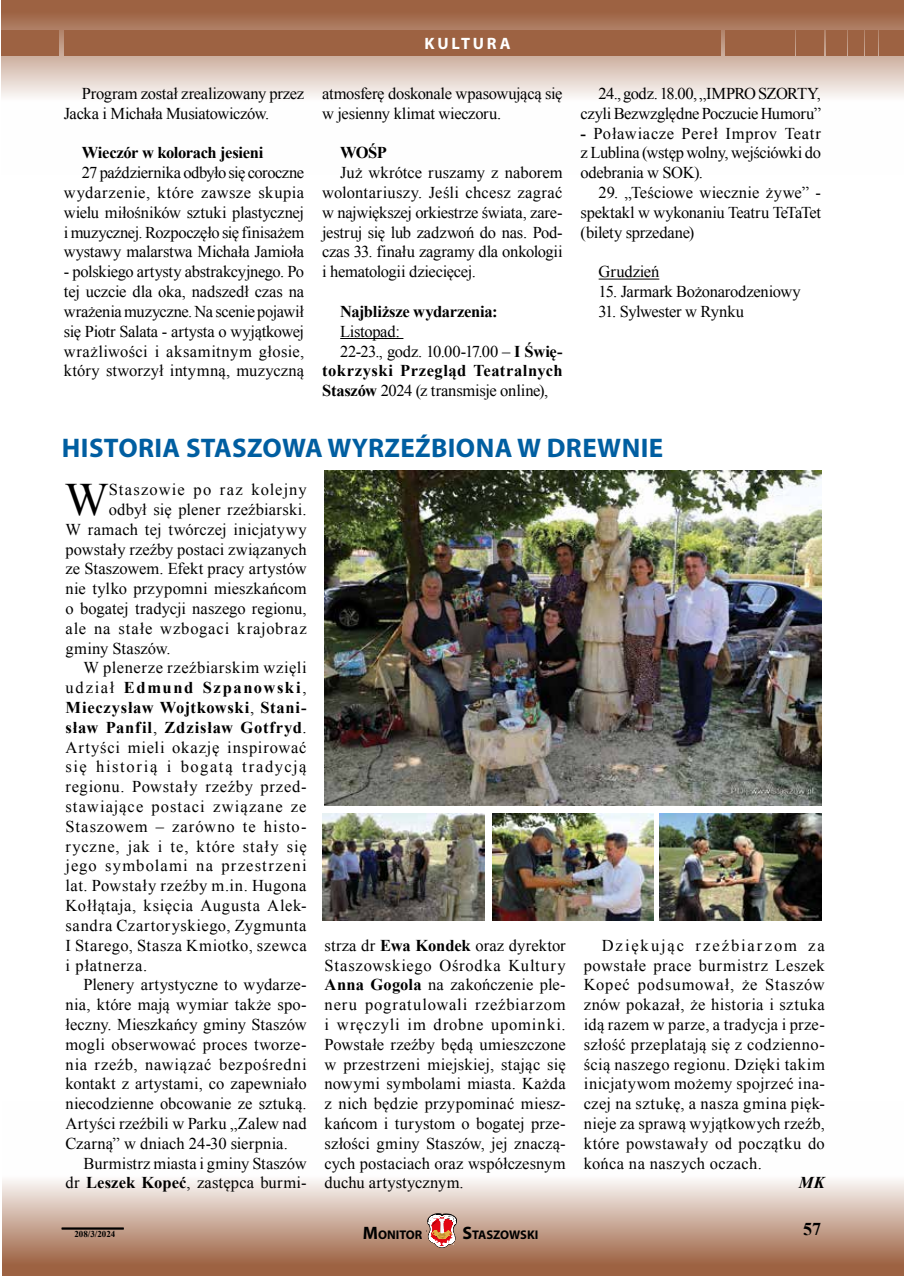
<style>
.page{position:relative;width:904px;height:1276px;background:#fff}
.page>*{position:absolute;margin:0;border:0;box-sizing:border-box;transform-origin:0 0}
.t1{font:46.35px "Times New Roman";color:#000}
.t2{font:700 27px "Myriad Pro";letter-spacing:.015em;color:#005ea1}
.t3{font:700 18px "Times New Roman";color:#000}
.t4{font:16.5px/19.8px "Times New Roman";letter-spacing:.01em;color:#000;text-align:justify}
.t5{font:16.5px/19.8px "Times New Roman";letter-spacing:-.02em;color:#000}
.t6{font:700 16.5px "Times New Roman";letter-spacing:.03em;color:#000}
.t7{font:16.5px/19.8px "Times New Roman";letter-spacing:-.015em;color:#000}
.t8{font:16.5px "Times New Roman";letter-spacing:.05em;color:#000}
.t9{font:16.5px/19.8px "Times New Roman";letter-spacing:-.025em;color:#000;text-align:right}
.t10{font:16.5px "Times New Roman";letter-spacing:.03em;color:#000}
.t11{font:16.5px "Times New Roman";letter-spacing:.04em;color:#000}
.t12{font:16.5px "Times New Roman";letter-spacing:.045em;color:#000}
.t13{font:16.5px "Times New Roman";letter-spacing:.06em;color:#000}
.t14{font:16.5px "Times New Roman";letter-spacing:.065em;color:#000}
.t15{font:16.5px "Times New Roman";letter-spacing:-.03em;color:#000}
.t16{font:16.5px "Times New Roman";letter-spacing:.035em;color:#000}
.t17{font:16.5px "Times New Roman";letter-spacing:.095em;color:#000}
.t18{font:16.5px "Times New Roman";letter-spacing:.07em;color:#000}
.t19{font:700 16.5px "Times New Roman";letter-spacing:-.02em;color:#000}
.t20{font:700 16.5px "Times New Roman";letter-spacing:.095em;color:#000}
.t21{font:700 16.5px "Times New Roman";letter-spacing:-.015em;color:#000}
.t22{font:16.5px "Times New Roman";letter-spacing:-.01em;color:#000}
.t23{font:700 16.5px "Myriad Pro";letter-spacing:.165em;color:#fff}
.t24{font:italic 700 16.5px "Times New Roman";color:#000}
.t25{font:700 12.6px "Myriad Pro";color:#000}
.t26{font:700 9px "Times New Roman";color:#000}
.s1{font-weight:700}
.s2{font-weight:400}
.s3{font-size:18px}
</style>
<div class="page">
<svg style="left:2px;top:0;width:902px;height:97px;background:#c6a593"></svg>
<svg style="left:2px;top:1180px;width:902px;height:96px;background:#c5a390"></svg>
<hr style="left:340px;top:338px;width:63px;height:1px;background:#000">
<hr style="left:598px;top:279px;width:61px;height:1px;background:#000">
<img style="left:325px;top:471px;width:496px;height:334px">
<img style="left:323px;top:813px;width:161px;height:108px">
<img style="left:492px;top:813px;width:162px;height:108px">
<img style="left:659px;top:813px;width:162px;height:108px">
<svg style="left:427px;top:1213px;width:30px;height:34px"></svg>
<hr style="left:62px;top:1227px;width:62px;height:1px;background:#000">
<hr style="left:62px;top:1228px;width:62px;height:1px;background:#000">
<div style="left:64px;top:31px;width:656px;height:25px;background:#9d6242"></div>
<div style="left:880px;top:31px;width:24px;height:25px;background:#9d6242"></div>
<div style="left:865px;top:31px;width:12px;height:25px;background:#9d6242"></div>
<div style="left:848px;top:31px;width:15px;height:25px;background:#9d6242"></div>
<div style="left:725px;top:31px;width:69px;height:25px;background:#9d6242"></div>
<div style="left:1px;top:31px;width:58px;height:25px;background:#9d6242"></div>
<div style="left:826px;top:31px;width:20px;height:25px;background:#9d6242"></div>
<div style="left:796px;top:31px;width:28px;height:25px;background:#9d6242"></div>
<p class="t7" style="left:64px;top:83px;width:242px;text-indent:18px">Program został zrealizowany przez<br>Jacka i Michała Musiatowiczów.</p>
<p class="t19" style="left:82px;top:141px;width:183px">Wieczór w kolorach jesieni</p>
<p class="t4" style="left:64px;top:163px;width:242px;text-indent:18px">27 października odbyło się coroczne wydarzenie, które zawsze skupia wielu miłośników sztuki plastycznej i muzycznej. Rozpoczęło się finisażem wystawy malarstwa Michała Jamioła</p>
<p class="t4" style="left:64px;top:262px;width:242px">- polskiego artysty abstrakcyjnego. Po tej uczcie dla oka, nadszedł czas na wrażenia muzyczne. Na scenie pojawił się Piotr Salata - artysta o wyjątkowej wrażliwości i aksamitnym głosie, który stworzył intymną, muzyczną</p>
<p class="t23" style="left:424px;top:33px;width:87px">KULTURA</p>
<p class="t5" style="left:322px;top:83px;width:242px">atmosferę doskonale wpasowującą się w jesienny klimat wieczoru.</p>
<p class="t6" style="left:340px;top:141px;width:48px">WOŚP</p>
<p class="t4" style="left:322px;top:163px;width:242px;text-indent:18px">Już wkrótce ruszamy z naborem wolontariuszy. Jeśli chcesz zagrać w największej orkiestrze świata, zare&shy;jestruj się lub zadzwoń do nas. Pod&shy;czas 33. finału zagramy dla onkologii i hematologii dziecięcej.</p>
<p class="t21" style="left:340px;top:300px;width:159px">Najbliższe wydarzenia:</p>
<p class="t5" style="left:340px;top:321px;width:61px">Listopad:</p>
<p class="t15" style="left:340px;top:340px;width:224px">22-23., godz. 10.00-17.00 – <span class="s1">I Świę-</span></p>
<p class="t6" style="left:322px;top:359px;width:242px">tokrzyski Przegląd Teatralnych</p>
<p class="t5" style="left:322px;top:380px;width:227px"><span class="s1">Staszów</span> 2024 (z transmisje online),</p>
<p class="t9" style="left:580px;top:83px;width:242px">24., godz. 18.00, „IMPRO SZORTY, czyli Bezwzględne Poczucie Humoru”</p>
<p class="t4" style="left:580px;top:123px;width:242px"><span class="s1">-</span> Poławiacze Pereł Improv Teatr z Lublina (wstęp wolny, wejściówki do odebrania w SOK).</p>
<p class="t4" style="left:580px;top:182px;width:242px;text-indent:18px">29. „Teściowe wiecznie żywe” - spektakl w wykonaniu Teatru TeTaTet (bilety sprzedane)</p>
<p class="t22" style="left:598px;top:261px;width:62px">Grudzień</p>
<p class="t7" style="left:598px;top:281px;width:204px">15. Jarmark Bożonarodzeniowy</p>
<p class="t5" style="left:598px;top:301px;width:147px">31. Sylwester w Rynku</p>
<h2 class="t2" style="left:62px;top:430px;width:602px">HISTORIA STASZOWA WYRZEŹBIONA W DREWNIE</h2>
<h1 class="t1" style="left:65px;top:468px;width:45px">W</h1>
<p class="t14" style="left:109px;top:478px;width:199px">Staszowie po raz kolejny</p>
<p class="t4" style="left:109px;top:499px;width:199px">odbył się plener rzeźbiarski.</p>
<p class="t4" style="left:66px;top:519px;width:242px">W ramach tej twórczej inicjatywy</p>
<p class="t4" style="left:66px;top:539px;width:242px">powstały rzeźby postaci związanych</p>
<p class="t4" style="left:66px;top:559px;width:242px">ze Staszowem. Efekt pracy artystów</p>
<p class="t4" style="left:66px;top:578px;width:242px">nie tylko przypomni mieszkańcom</p>
<p class="t4" style="left:66px;top:598px;width:243px">o bogatej tradycji naszego regionu,</p>
<p class="t8" style="left:66px;top:617px;width:243px">ale na stałe wzbogaci krajobraz</p>
<p class="t4" style="left:66px;top:638px;width:106px">gminy Staszów.</p>
<p class="t16" style="left:84px;top:657px;width:224px">W plenerze rzeźbiarskim wzięli</p>
<p class="t20" style="left:66px;top:676px;width:242px"><span class="s2">udział</span> Edmund Szpanowski<span class="s2">,</span></p>
<p class="t6" style="left:66px;top:696px;width:242px">Mieczysław Wojtkowski<span class="s2">,</span> Stani-</p>
<p class="t6" style="left:66px;top:716px;width:242px">sław Panfil<span class="s2">,</span> Zdzisław Gotfryd<span class="s2">.</span></p>
<p class="t8" style="left:66px;top:736px;width:242px">Artyści mieli okazję inspirować</p>
<p class="t17" style="left:66px;top:756px;width:242px">się historią i bogatą tradycją</p>
<p class="t12" style="left:66px;top:775px;width:242px">regionu. Powstały rzeźby przed-</p>
<p class="t14" style="left:66px;top:795px;width:243px">stawiające postaci związane ze</p>
<p class="t13" style="left:66px;top:815px;width:242px">Staszowem – zarówno te histo-</p>
<p class="t13" style="left:66px;top:835px;width:243px">ryczne, jak i te, które stały się</p>
<p class="t18" style="left:66px;top:855px;width:242px">jego symbolami na przestrzeni</p>
<p class="t10" style="left:66px;top:874px;width:242px">lat. Powstały rzeźby m.in. Hugona</p>
<p class="t11" style="left:66px;top:894px;width:242px">Kołłątaja, księcia Augusta Alek-</p>
<p class="t11" style="left:66px;top:914px;width:242px">sandra Czartoryskiego, Zygmunta</p>
<p class="t10" style="left:66px;top:934px;width:243px">I Starego, Stasza Kmiotko, szewca</p>
<p class="t8" style="left:66px;top:954px;width:83px">i płatnerza.</p>
<p class="t4" style="left:84px;top:974px;width:224px">Plenery artystyczne to wydarze-</p>
<p class="t4" style="left:66px;top:994px;width:242px">nia, które mają wymiar także spo-</p>
<p class="t4" style="left:66px;top:1014px;width:242px">łeczny. Mieszkańcy gminy Staszów</p>
<p class="t4" style="left:66px;top:1034px;width:242px">mogli obserwować proces tworze-</p>
<p class="t12" style="left:66px;top:1053px;width:242px">nia rzeźb, nawiązać bezpośredni</p>
<p class="t4" style="left:66px;top:1073px;width:243px">kontakt z artystami, co zapewniało</p>
<p class="t4" style="left:66px;top:1093px;width:242px">niecodzienne obcowanie ze sztuką.</p>
<p class="t4" style="left:66px;top:1113px;width:242px">Artyści rzeźbili w Parku „Zalew nad</p>
<p class="t4" style="left:66px;top:1133px;width:224px">Czarną” w dniach 24-30 sierpnia.</p>
<p class="t4" style="left:84px;top:1153px;width:225px">Burmistrz miasta i gminy Staszów</p>
<p class="t4" style="left:66px;top:1172px;width:242px">dr <span class="s1">Leszek Kopeć</span>, zastępca burmi-</p>
<p class="t4" style="left:324px;top:935px;width:243px">strza dr <span class="s1">Ewa Kondek</span> oraz dyrektor Staszowskiego Ośrodka Kultury <span class="s1">Anna Gogola</span> na zakończenie ple&shy;neru pogratulowali rzeźbiarzom i wręczyli im drobne upominki.<br>Powstałe rzeźby będą umieszczone w przestrzeni miejskiej, stając się nowymi symbolami miasta. Każda z nich będzie przypominać miesz&shy;kańcom i turystom o bogatej prze&shy;szłości gminy Staszów, jej znaczą&shy;cych postaciach oraz współczesnym duchu artystycznym.</p>
<p class="t4" style="left:583px;top:935px;width:243px;text-indent:18px">Dziękując rzeźbiarzom za powstałe prace burmistrz Leszek Kopeć podsumował, że Staszów znów pokazał, że historia i sztuka idą razem w parze, a tradycja i prze&shy;szłość przeplatają się z codzienno&shy;ścią naszego regionu. Dzięki takim inicjatywom możemy spojrzeć ina&shy;czej na sztukę, a nasza gmina pięk&shy;nieje za sprawą wyjątkowych rzeźb, które powstawały od początku do końca na naszych oczach.</p>
<p class="t24" style="left:798px;top:1171px;width:28px">MK</p>
<p class="t26" style="left:74px;top:1227px;width:43px">208/3/2024</p>
<p class="t25" style="left:363px;top:1226px;width:61px"><span class="s3">M</span>ONITOR</p>
<p class="t25" style="left:462px;top:1226px;width:77px"><span class="s3">S</span>TASZOWSKI</p>
<p class="t3" style="left:803px;top:1216px;width:19px">57</p>
</div>
